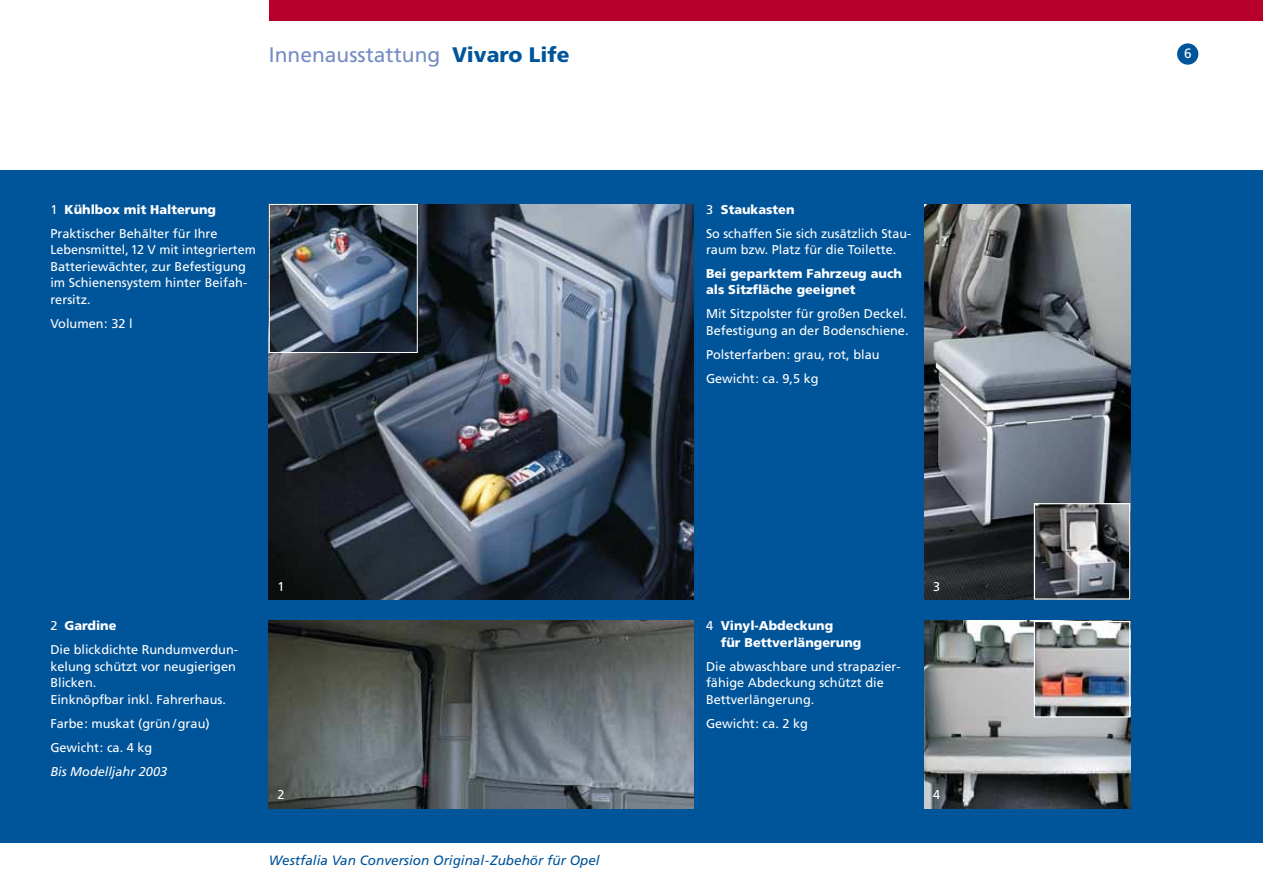
<style>
.page{position:relative;width:1263px;height:893px;background:#fff}
.page>*{position:absolute;margin:0;border:0;box-sizing:border-box;transform-origin:0 0}
.t1{font:21px "Frutiger";color:#758dc4}
.t2{font:italic 13.5px "Frutiger";color:#00549a}
.t3{font:13.5px "Frutiger";color:#fff}
.t4{font:12.75px/16.5px "Frutiger";color:#fff}
.t5{font:900 12.75px/16.5px "Frutiger";color:#fff}
.t6{font:italic 12.75px "Frutiger";color:#fff}
.s1{font-weight:900;color:#00549a}
.s2{font-weight:900}
.s3{font-weight:400}
</style>
<div class="page">
<div style="left:0;top:170px;width:1262px;height:672px;background:#00549a"></div>
<div style="left:269px;top:0;width:993px;height:21px;background:#b6002a"></div>
<div style="left:1177px;top:43px;width:21px;height:22px;background:#00549a;border-radius:50%"></div>
<img style="left:269px;top:204px;width:424px;height:395px">
<img style="left:271px;top:206px;width:145px;height:145px">
<div style="left:269px;top:204px;width:149px;height:149px;border:1px solid #fff"></div>
<img style="left:925px;top:204px;width:205px;height:395px">
<img style="left:1036px;top:505px;width:92px;height:92px">
<div style="left:1034px;top:503px;width:96px;height:96px;border:1px solid #fff"></div>
<img style="left:925px;top:621px;width:205px;height:187px">
<img style="left:269px;top:621px;width:424px;height:187px">
<img style="left:1036px;top:622px;width:95px;height:94px">
<div style="left:1034px;top:621px;width:96px;height:96px;border:1px solid #fff"></div>
<h1 class="t1" style="left:269px;top:47px;width:302px">Innenausstattung <span class="s1">Vivaro Life</span></h1>
<p class="t4" style="left:50px;top:198px;width:169px;line-height:24px">1 <span class="s2">Kühlbox mit Halterung<br></span>Praktischer Behälter für Ihre</p>
<p class="t4" style="left:50px;top:242px;width:207px">Lebensmittel, 12 V mit integriertem<br>Batteriewächter, zur Befestigung im Schienensystem hinter Beifah&shy;rersitz.</p>
<p class="t4" style="left:50px;top:316px;width:84px">Volumen: 32 l</p>
<p class="t4" style="left:50px;top:615px;width:189px;line-height:24px">2 <span class="s2">Gardine<br></span>Die blickdichte Rundumverdun-</p>
<p class="t4" style="left:50px;top:659px;width:187px">kelung schützt vor neugierigen<br>Blicken.<br>Einknöpfbar inkl. Fahrerhaus.</p>
<p class="t4" style="left:50px;top:712px;width:161px;line-height:24px">Farbe: muskat (grün /grau)<br>Gewicht: ca. 4 kg</p>
<p class="t6" style="left:50px;top:766px;width:118px">Bis Modelljahr 2003</p>
<p class="t4" style="left:277px;top:579px;width:9px">1</p>
<p class="t4" style="left:277px;top:787px;width:9px">2</p>
<p class="t2" style="left:269px;top:855px;width:332px">Westfalia Van Conversion Original-Zubehör für Opel</p>
<p class="t4" style="left:706px;top:198px;width:207px;line-height:24px">3 <span class="s2">Staukasten<br></span>So schaffen Sie sich zusätzlich Stau-</p>
<p class="t4" style="left:706px;top:242px;width:192px">raum bzw. Platz für die Toilette.</p>
<p class="t5" style="left:706px;top:266px;width:197px">Bei geparktem Fahrzeug auch als Sitzfläche geeignet</p>
<p class="t4" style="left:706px;top:307px;width:204px">Mit Sitzpolster für großen Deckel.<br>Befestigung an der Bodenschiene.</p>
<p class="t4" style="left:706px;top:343px;width:175px;line-height:24px">Polsterfarben: grau, rot, blau<br>Gewicht: ca. 9,5 kg</p>
<p class="t5" style="left:721px;top:618px;width:142px;text-indent:-15px"><span class="s3">4</span> Vinyl-Abdeckung<br>für Bettverlängerung</p>
<p class="t4" style="left:706px;top:659px;width:196px">Die abwaschbare und strapazier&shy;fähige Abdeckung schützt die<br>Bettverlängerung.</p>
<p class="t4" style="left:706px;top:716px;width:103px">Gewicht: ca. 2 kg</p>
<p class="t4" style="left:933px;top:579px;width:9px">3</p>
<p class="t4" style="left:933px;top:787px;width:9px">4</p>
<p class="t3" style="left:1184px;top:48px;width:9px">6</p>
</div>
